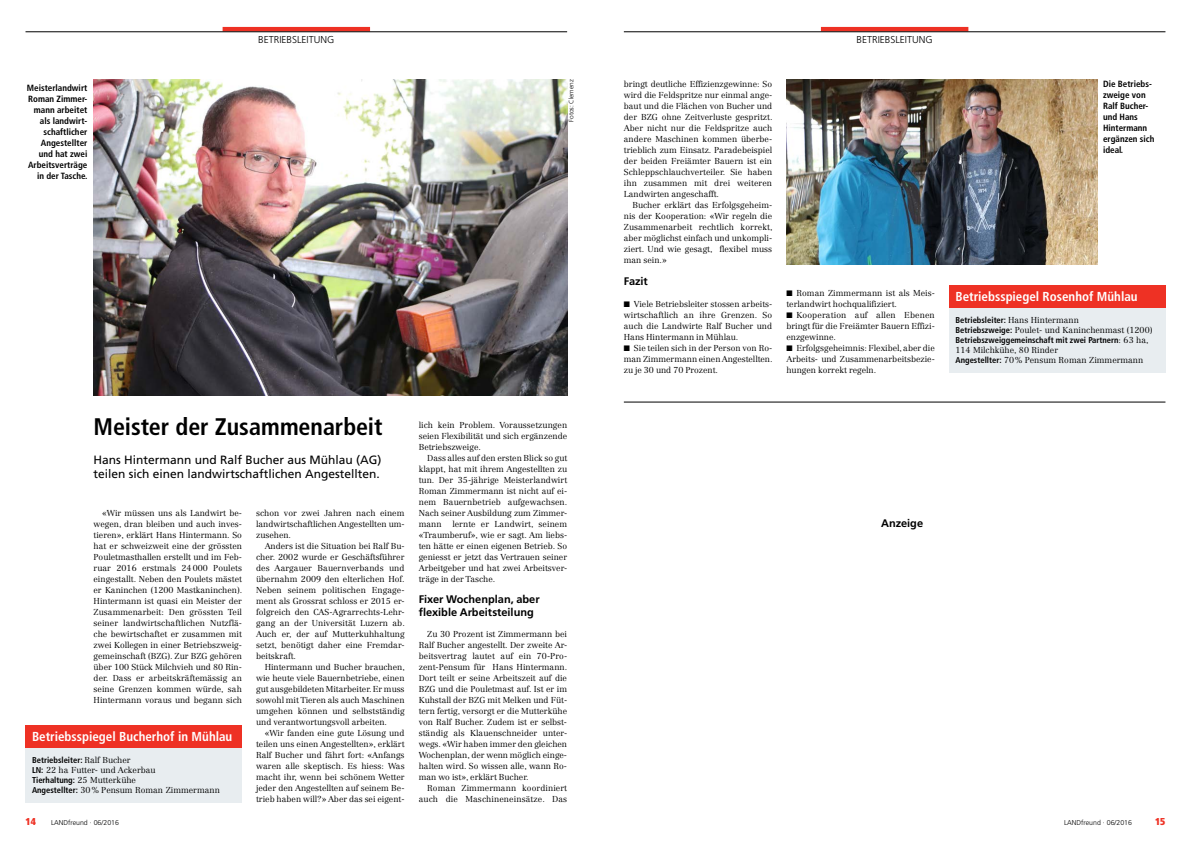
<style>
.page{position:relative;width:1191px;height:842px;background:#fff}
.page>*{position:absolute;margin:0;border:0;box-sizing:border-box;transform-origin:0 0}
.t1{font:700 condensed 24px "Frutiger LT Pro";letter-spacing:-.005em;color:#000}
.t2{font:700 condensed 13px "Frutiger LT Pro";color:#fff}
.t3{font:12px/14.4px "Frutiger LT Pro";color:#000}
.t4{font:700 11px/13.2px "Frutiger LT Pro";color:#000}
.t5{font:300 10px "Frutiger LT Pro";color:#000}
.t6{font:900 condensed 10px "Frutiger LT Pro";color:#ee3124}
.t7{font:700 condensed 9px/11px "Frutiger LT Pro";color:#000;text-align:right}
.t8{font:300 8.5px/11px "Centennial LT Std";color:#000;text-align:justify}
.t9{font:700 condensed 8.5px "Frutiger LT Pro";color:#000}
.t10{font:300 7px "Frutiger LT Pro";color:#000}
.t11{font:300 6.5px "Frutiger LT Pro";color:#000}
.s1{font-family:"Centennial LT Std";font-weight:300;font-stretch:normal}
.s2{font-family:"Frutiger LT Pro";font-weight:700;font-stretch:condensed}
</style>
<div class="page">
<hr style="left:223px;top:27px;width:147px;height:4px;background:#ee3124">
<hr style="left:26px;top:31px;width:541px;height:1px;background:#000">
<hr style="left:821px;top:27px;width:147px;height:4px;background:#ee3124">
<hr style="left:624px;top:31px;width:541px;height:1px;background:#000">
<img style="left:94px;top:80px;width:473px;height:315px">
<div style="left:949px;top:308px;width:216px;height:65px;background:#e8edf0"></div>
<div style="left:26px;top:748px;width:216px;height:54px;background:#e8edf0"></div>
<div style="left:949px;top:285px;width:216px;height:23px;background:#ee3124"></div>
<div style="left:26px;top:725px;width:216px;height:23px;background:#ee3124"></div>
<hr style="left:624px;top:402px;width:541px;height:1px;background:#000">
<img style="left:786px;top:79px;width:311px;height:186px">
<p class="t5" style="left:258px;top:34px;width:78px">BETRIEBSLEITUNG</p>
<p class="t5" style="left:856px;top:34px;width:78px">BETRIEBSLEITUNG</p>
<p class="t11" style="left:567px;top:122px;width:44px;rotate:-90deg">FOTOS: CLEMENZ</p>
<p class="t8" style="left:624px;top:79px;width:150px">bringt deutliche Effizienzgewinne: So wird die Feldspritze nur einmal ange&shy;baut und die Flächen von Bucher und der BZG ohne Zeitverluste gespritzt.<br>Aber nicht nur die Feldspritze auch andere Maschinen kommen überbe&shy;trieblich zum Einsatz. Paradebeispiel der beiden Freiämter Bauern ist ein Schleppschlauchverteiler. Sie haben ihn zusammen mit drei weiteren Landwirten angeschafft.</p>
<p class="t8" style="left:624px;top:200px;width:150px;text-indent:9px">Bucher erklärt das Erfolgsgeheim&shy;nis der Kooperation: «Wir regeln die Zusammenarbeit rechtlich korrekt, aber möglichst einfach und unkompli&shy;ziert. Und wie gesagt, flexibel muss man sein.»</p>
<p class="t4" style="left:624px;top:275px;width:26px">Fazit</p>
<p class="t8" style="left:624px;top:299px;width:150px">■ Viele Betriebsleiter stossen arbeits&shy;wirtschaftlich an ihre Grenzen. So auch die Landwirte Ralf Bucher und Hans Hintermann in Mühlau.</p>
<p class="t8" style="left:624px;top:343px;width:150px">■ Sie teilen sich in der Person von Ro&shy;man Zimmermann einen Angestellten. zu je 30 und 70 Prozent.</p>
<p class="t7" style="left:27px;top:82px;width:62px">Meisterlandwirt<br>Roman Zimmer&shy;mann arbeitet als landwirt&shy;schaftlicher<br>Angestellter und hat zwei<br>Arbeitsverträge in der Tasche.</p>
<p class="t7" style="left:1103px;top:78px;width:53px;text-align:left">Die Betriebs&shy;zweige von<br>Ralf Bucher&shy;und Hans<br>Hintermann ergänzen sich ideal.</p>
<p class="t8" style="left:786px;top:288px;width:150px">■ Roman Zimmermann ist als Meis&shy;terlandwirt hochqualifiziert.</p>
<p class="t8" style="left:786px;top:310px;width:150px">■ Kooperation auf allen Ebenen bringt für die Freiämter Bauern Effizi&shy;enzgewinne.</p>
<p class="t8" style="left:786px;top:343px;width:150px">■ Erfolgsgeheimnis: Flexibel, aber die Arbeits- und Zusammenarbeitsbezie&shy;hungen korrekt regeln.</p>
<h2 class="t2" style="left:955px;top:288px;width:184px">Betriebsspiegel Rosenhof Mühlau</h2>
<p class="t9" style="left:955px;top:315px;width:125px">Betriebsleiter: <span class="s1">Hans Hintermann</span></p>
<p class="t8" style="left:955px;top:324px;width:198px"><span class="s2">Betriebszweige:</span> Poulet- und Kaninchenmast (1200)</p>
<p class="t9" style="left:955px;top:335px;width:195px">Betriebszweiggemeinschaft mit zwei Partnern<span class="s1">: 63 ha,</span></p>
<p class="t8" style="left:955px;top:345px;width:189px;line-height:10.2px">114 Milchkühe, 80 Rinder<br><span class="s2">Angestellter:</span> 70% Pensum Roman Zimmermann</p>
<h1 class="t1" style="left:94px;top:413px;width:290px">Meister der Zusammenarbeit</h1>
<h3 class="t3" style="left:94px;top:452px;width:289px">Hans Hintermann und Ralf Bucher aus Mühlau (AG) teilen sich einen landwirtschaftlichen Angestellten.</h3>
<p class="t8" style="left:94px;top:508px;width:150px;text-indent:8px">«Wir müssen uns als Landwirt be&shy;wegen, dran bleiben und auch inves&shy;tieren», erklärt Hans Hintermann. So hat er schweizweit eine der grössten Pouletmasthallen erstellt und im Feb&shy;ruar 2016 erstmals 24000 Poulets eingestallt. Neben den Poulets mästet er Kaninchen (1200 Mastkaninchen).<br>Hintermann ist quasi ein Meister der Zusammenarbeit: Den grössten Teil seiner landwirtschaftlichen Nutzflä&shy;che bewirtschaftet er zusammen mit zwei Kollegen in einer Betriebszweig&shy;gemeinschaft (BZG). Zur BZG gehören über 100 Stück Milchvieh und 80 Rin&shy;der. Dass er arbeitskräftemässig an seine Grenzen kommen würde, sah Hintermann voraus und begann sich</p>
<p class="t8" style="left:256px;top:508px;width:150px">schon vor zwei Jahren nach einem landwirtschaftlichen Angestellten um&shy;zusehen.</p>
<p class="t8" style="left:256px;top:541px;width:150px;text-indent:8px">Anders ist die Situation bei Ralf Bu&shy;cher. 2002 wurde er Geschäftsführer des Aargauer Bauernverbands und übernahm 2009 den elterlichen Hof.<br>Neben seinem politischen Engage&shy;ment als Grossrat schloss er 2015 er&shy;folgreich den CAS-Agrarrechts-Lehr&shy;gang an der Universität Luzern ab.<br>Auch er, der auf Mutterkuhhaltung setzt, benötigt daher eine Fremdar&shy;beitskraft.</p>
<p class="t8" style="left:256px;top:662px;width:150px;text-indent:8px">Hintermann und Bucher brauchen, wie heute viele Bauernbetriebe, einen gut ausgebildeten Mitarbeiter. Er muss sowohl mit Tieren als auch Maschinen umgehen können und selbstständig und verantwortungsvoll arbeiten.</p>
<p class="t8" style="left:256px;top:728px;width:150px;text-indent:8px">«Wir fanden eine gute Lösung und teilen uns einen Angestellten», erklärt Ralf Bucher und fährt fort: «Anfangs waren alle skeptisch. Es hiess: Was macht ihr, wenn bei schönem Wetter jeder den Angestellten auf seinem Be&shy;trieb haben will?» Aber das sei eigent-</p>
<h2 class="t2" style="left:32px;top:728px;width:202px">Betriebsspiegel Bucherhof in Mühlau</h2>
<p class="t9" style="left:32px;top:755px;width:100px">Betriebsleiter: <span class="s1">Ralf Bucher</span></p>
<p class="t8" style="left:32px;top:764px;width:125px"><span class="s2">LN:</span> 22 ha Futter- und Ackerbau</p>
<p class="t9" style="left:32px;top:775px;width:105px">Tierhaltung: <span class="s1">25 Mutterkühe</span></p>
<p class="t8" style="left:32px;top:785px;width:189px"><span class="s2">Angestellter:</span> 30% Pensum Roman Zimmermann</p>
<p class="t8" style="left:419px;top:420px;width:150px">lich kein Problem. Voraussetzungen seien Flexibilität und sich ergänzende Betriebszweige.</p>
<p class="t8" style="left:419px;top:453px;width:150px;text-indent:8px">Dass alles auf den ersten Blick so gut klappt, hat mit ihrem Angestellten zu tun. Der 35-jährige Meisterlandwirt Roman Zimmermann ist nicht auf ei&shy;nem Bauernbetrieb aufgewachsen.<br>Nach seiner Ausbildung zum Zimmer&shy;mann lernte er Landwirt, seinem «Traumberuf», wie er sagt. Am liebs&shy;ten hätte er einen eigenen Betrieb. So geniesst er jetzt das Vertrauen seiner Arbeitgeber und hat zwei Arbeitsver&shy;träge in der Tasche.</p>
<p class="t4" style="left:419px;top:592px;width:122px">Fixer Wochenplan, aber flexible Arbeitsteilung</p>
<p class="t8" style="left:419px;top:629px;width:150px;text-indent:8px">Zu 30 Prozent ist Zimmermann bei Ralf Bucher angestellt. Der zweite Ar&shy;beitsvertrag lautet auf ein 70-Pro&shy;zent-Pensum für Hans Hintermann.<br>Dort teilt er seine Arbeitszeit auf die BZG und die Pouletmast auf. Ist er im Kuhstall der BZG mit Melken und Füt&shy;tern fertig, versorgt er die Mutterkühe von Ralf Bucher. Zudem ist er selbst&shy;ständig als Klauenschneider unter&shy;wegs. «Wir haben immer den gleichen Wochenplan, der wenn möglich einge&shy;halten wird. So wissen alle, wann Ro&shy;man wo ist», erklärt Bucher.</p>
<p class="t8" style="left:419px;top:783px;width:150px;text-align:right">Roman Zimmermann koordiniert auch die Maschineneinsätze. Das</p>
<p class="t4" style="left:881px;top:517px;width:44px">Anzeige</p>
<p class="t6" style="left:26px;top:815px;width:12px">14</p>
<p class="t10" style="left:51px;top:818px;width:69px">LANDFREUND · 06/2016</p>
<p class="t10" style="left:1064px;top:818px;width:69px">LANDFREUND · 06/2016</p>
<p class="t6" style="left:1155px;top:815px;width:12px">15</p>
</div>
